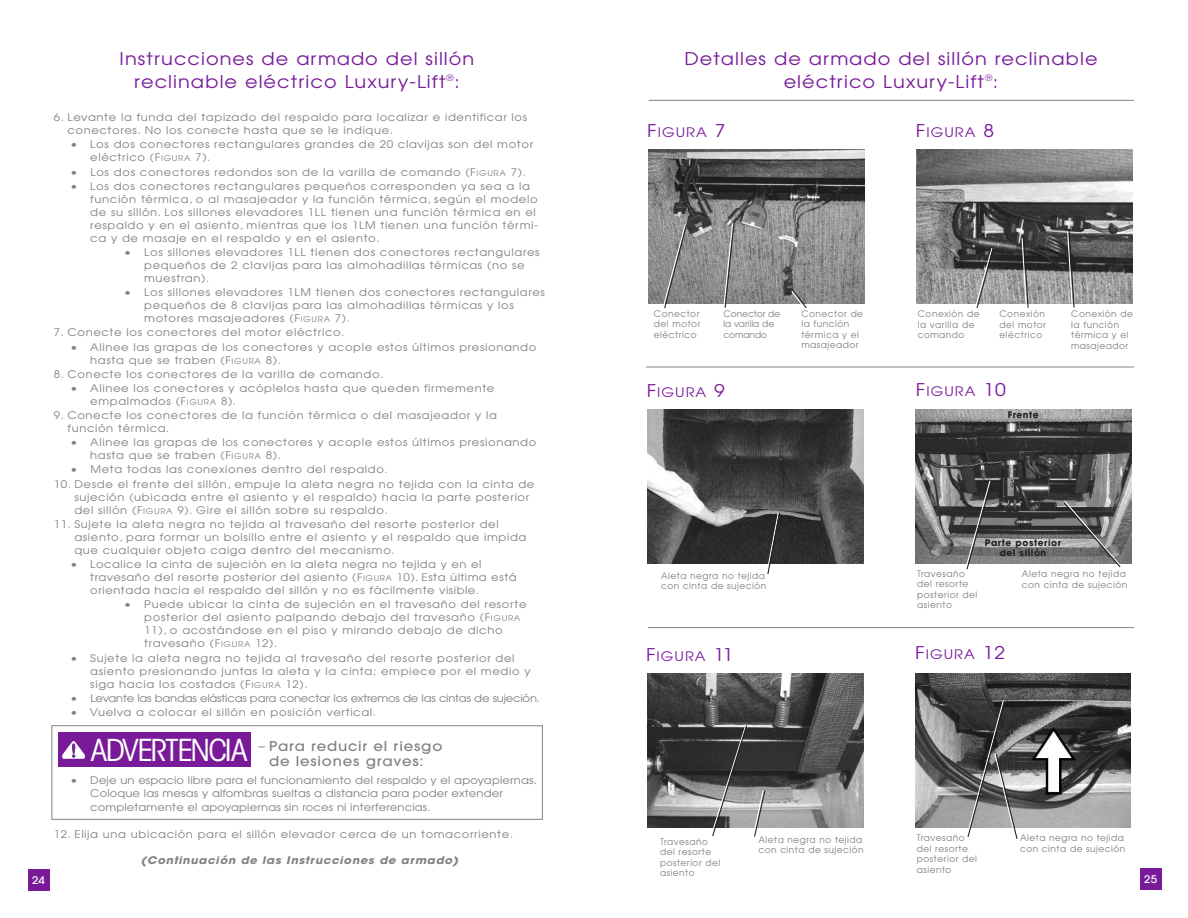
<style>
.page{position:relative;width:1188px;height:918px;background:#fff}
.page>*{position:absolute;margin:0;border:0;box-sizing:border-box;transform-origin:0 0}
.t1{font:30px "ITC Avant Garde MM.325.wt.450.wd";letter-spacing:-.05em;color:#fff;scale:1.1 1}
.t2{font:17.55px/22.5px "Avant Garde";letter-spacing:.055em;color:#791b99;text-align:center;scale:1.1 1}
.t3{font:500 13.5px/15px "Avant Garde";letter-spacing:.055em;color:#808285;scale:1.1 1}
.t4{font:13.2px "Avant Garde";letter-spacing:.075em;color:#791b99;scale:1.1 1}
.t5{font:10.5px/13px "Avant Garde";letter-spacing:.055em;color:#808285;scale:1.1 1}
.t6{font:10.5px/13.5px "Avant Garde";letter-spacing:.01em;color:#808285;scale:1.1 1}
.t7{font:10.5px "Avant Garde";letter-spacing:-.015em;color:#808285;scale:1.1 1}
.t8{font:italic 700 10.5px "Avant Garde";letter-spacing:.06em;color:#808285;scale:1.1 1}
.t9{font:500 10.5px "Avant Garde";color:#fff;scale:1.1 1}
.t10{font:9px/10.5px "Avant Garde";letter-spacing:.055em;color:#808285}
.t11{font:700 9px/10.5px "Avant Garde";letter-spacing:.06em;color:#231f20;text-align:center}
.t12{font:9px/10.5px "Avant Garde";color:#808285}
.s1{font-size:17.55px}
.s2{font-size:7.8px}
.s3{font-weight:400}
</style>
<div class="page">
<div style="left:51px;top:725px;width:492px;height:95px;border:1px solid #808285"></div>
<div style="left:1140px;top:868px;width:22px;height:22px;background:#791b99"></div>
<div style="left:28px;top:869px;width:22px;height:22px;background:#791b99"></div>
<hr style="left:646px;top:367px;width:488px;height:1px;background:#808285">
<hr style="left:648px;top:627px;width:486px;height:1px;background:#808285">
<hr style="left:649px;top:100px;width:485px;height:1px;background:#808285">
<img style="left:648px;top:149px;width:216px;height:154px">
<img style="left:917px;top:150px;width:215px;height:154px">
<svg style="left:974px;top:247px;width:20px;height:62px"></svg>
<svg style="left:1021px;top:235px;width:8px;height:73px"></svg>
<svg style="left:1067px;top:229px;width:8px;height:79px"></svg>
<svg style="left:662px;top:223px;width:26px;height:86px;background:#929292"></svg>
<img style="left:648px;top:409px;width:216px;height:154px">
<img style="left:916px;top:410px;width:216px;height:154px">
<svg style="left:1063px;top:500px;width:59px;height:68px;background:#7d7d7d"></svg>
<svg style="left:964px;top:480px;width:29px;height:90px;background:#6a6a6a"></svg>
<svg style="left:766px;top:452px;width:79px;height:122px;background:#505050"></svg>
<img style="left:648px;top:673px;width:215px;height:154px">
<img style="left:915px;top:674px;width:216px;height:153px">
<svg style="left:965px;top:700px;width:53px;height:139px;background:#6f6f6f"></svg>
<svg style="left:710px;top:716px;width:134px;height:121px;background:#727272"></svg>
<svg style="left:722px;top:222px;width:13px;height:86px"></svg>
<svg style="left:766px;top:263px;width:74px;height:45px;background:#909090"></svg>
<div style="left:58px;top:733px;width:193px;height:34px;background:#791b99"></div>
<svg style="left:62px;top:741px;width:23px;height:18px"></svg>
<h2 class="t2" style="left:120px;top:48px;width:324px">Instrucciones de armado del sillón reclinable eléctrico Luxury-Lift<sup>®</sup>:</h2>
<h2 class="t2" style="left:684px;top:48px;width:377px">Detalles de armado del sillón reclinable eléctrico Luxury-Lift<sup>®</sup>:</h2>
<p class="t4" style="left:916px;top:125px;width:73px"><span class="s1">F</span>IGURA <span class="s1">8</span></p>
<p class="t5" style="left:67px;top:111px;width:420px;text-indent:-14px">6. Levante la funda del tapizado del respaldo para localizar e identificar los conectores. No los conecte hasta que se le indique.</p>
<p class="t5" style="left:90px;top:138px;width:404px;text-indent:-20px">• Los dos conectores rectangulares grandes de 20 clavijas son del motor eléctrico (F<span class="s2">IGURA</span> 7).</p>
<p class="t5" style="left:70px;top:165px;width:416px">• Los dos conectores redondos son de la varilla de comando (F<span class="s2">IGURA</span> 7).</p>
<p class="t5" style="left:90px;top:179px;width:408px;text-indent:-20px">• Los dos conectores rectangulares pequeños corresponden ya sea a la función térmica, o al masajeador y la función térmica, según el modelo de su sillón. Los sillones elevadores 1LL tienen una función térmica en el respaldo y en el asiento, mientras que los 1LM tienen una función térmi&shy;ca y de masaje en el respaldo y en el asiento.</p>
<p class="t5" style="left:144px;top:246px;width:361px;text-indent:-20px">• Los sillones elevadores 1LL tienen dos conectores rectangulares pequeños de 2 clavijas para las almohadillas térmicas (no se muestran).</p>
<p class="t5" style="left:144px;top:286px;width:366px;text-indent:-20px">• Los sillones elevadores 1LM tienen dos conectores rectangulares pequeños de 8 clavijas para las almohadillas térmicas y los motores masajeadores (F<span class="s2">IGURA</span> 7).</p>
<p class="t5" style="left:54px;top:326px;width:266px">7. Conecte los conectores del motor eléctrico.</p>
<p class="t5" style="left:90px;top:340px;width:407px;text-indent:-20px">• Alinee las grapas de los conectores y acople estos últimos presionando hasta que se traben (F<span class="s2">IGURA</span> 8).</p>
<p class="t5" style="left:54px;top:368px;width:301px">8. Conecte los conectores de la varilla de comando.</p>
<p class="t5" style="left:90px;top:382px;width:369px;text-indent:-20px">• Alinee los conectores y acóplelos hasta que queden firmemente empalmados (F<span class="s2">IGURA</span> 8).</p>
<p class="t5" style="left:67px;top:409px;width:392px;text-indent:-14px">9. Conecte los conectores de la función térmica o del masajeador y la función térmica.</p>
<p class="t5" style="left:90px;top:436px;width:407px;text-indent:-20px">• Alinee las grapas de los conectores y acople estos últimos presionando hasta que se traben (F<span class="s2">IGURA</span> 8).</p>
<p class="t5" style="left:70px;top:463px;width:290px">• Meta todas las conexiones dentro del respaldo.</p>
<p class="t5" style="left:74px;top:477px;width:420px;text-indent:-21px">10. Desde el frente del sillón, empuje la aleta negra no tejida con la cinta de sujeción (ubicada entre el asiento y el respaldo) hacia la parte posterior del sillón (F<span class="s2">IGURA</span> 9). Gire el sillón sobre su respaldo.</p>
<p class="t5" style="left:74px;top:518px;width:413px;text-indent:-21px">11. Sujete la aleta negra no tejida al travesaño del resorte posterior del asiento, para formar un bolsillo entre el asiento y el respaldo que impida que cualquier objeto caiga dentro del mecanismo.</p>
<p class="t5" style="left:90px;top:558px;width:389px;text-indent:-20px">• Localice la cinta de sujeción en la aleta negra no tejida y en el travesaño del resorte posterior del asiento (F<span class="s2">IGURA</span> 10). Esta última está orientada hacia el respaldo del sillón y no es fácilmente visible.</p>
<p class="t5" style="left:144px;top:598px;width:349px;text-indent:-20px">• Puede ubicar la cinta de sujeción en el travesaño del resorte posterior del asiento palpando debajo del travesaño (F<span class="s2">IGURA </span>11), o acostándose en el piso y mirando debajo de dicho travesaño (F<span class="s2">IGURA</span> 12).</p>
<p class="t5" style="left:90px;top:651px;width:402px;text-indent:-20px">• Sujete la aleta negra no tejida al travesaño del resorte posterior del asiento presionando juntas la aleta y la cinta; empiece por el medio y siga hacia los costados (F<span class="s2">IGURA</span> 12).</p>
<p class="t7" style="left:70px;top:692px;width:429px">• Levante las bandas elásticas para conectar los extremos de las cintas de sujeción.</p>
<p class="t5" style="left:70px;top:706px;width:279px">• Vuelva a colocar el sillón en posición vertical.</p>
<p class="t3" style="left:269px;top:740px;width:159px;text-indent:-11px"><span class="s3">–</span> Para reducir el riesgo de lesiones graves:</p>
<p class="t6" style="left:90px;top:773px;width:408px;text-indent:-20px">• Deje un espacio libre para el funcionamiento del respaldo y el apoyapiernas.<br>Coloque las mesas y alfombras sueltas a distancia para poder extender completamente el apoyapiernas sin roces ni interferencias.</p>
<p class="t5" style="left:54px;top:828px;width:419px">12. Elija una ubicación para el sillón elevador cerca de un tomacorriente.</p>
<p class="t8" style="left:141px;top:857px;width:290px">(Continuación de las Instrucciones de armado)</p>
<p class="t4" style="left:647px;top:125px;width:73px"><span class="s1">F</span>IGURA <span class="s1">7</span></p>
<p class="t10" style="left:918px;top:309px;width:63px">Conexión de la varilla de comando</p>
<p class="t10" style="left:1000px;top:309px;width:48px;text-align:justify">Conexión del motor eléctrico</p>
<p class="t10" style="left:1071px;top:309px;width:63px">Conexión de la función térmica y el masajeador</p>
<p class="t10" style="left:654px;top:309px;width:48px;text-align:justify">Conector del motor eléctrico</p>
<p class="t12" style="left:723px;top:309px;width:58px">Conector de la varilla de comando</p>
<p class="t10" style="left:801px;top:309px;width:63px">Conector de la función térmica y el masajeador</p>
<p class="t4" style="left:647px;top:385px;width:73px"><span class="s1">F</span>IGURA <span class="s1">9</span></p>
<p class="t4" style="left:916px;top:383px;width:83px"><span class="s1">F</span>IGURA <span class="s1">10</span></p>
<p class="t11" style="left:1008px;top:411px;width:33px">Frente</p>
<p class="t11" style="left:985px;top:539px;width:78px">Parte posterior del sillón</p>
<p class="t10" style="left:917px;top:568px;width:62px">Travesaño del resorte posterior del asiento</p>
<p class="t10" style="left:661px;top:570px;width:107px">Aleta negra no tejida con cinta de sujeción</p>
<p class="t10" style="left:1022px;top:569px;width:107px">Aleta negra no tejida con cinta de sujeción</p>
<p class="t4" style="left:646px;top:648px;width:80px"><span class="s1">F</span>IGURA <span class="s1">11</span></p>
<p class="t4" style="left:915px;top:647px;width:83px"><span class="s1">F</span>IGURA <span class="s1">12</span></p>
<h1 class="t1" style="left:91px;top:739px;width:144px">ADVERTENCIA</h1>
<p class="t10" style="left:660px;top:836px;width:62px">Travesaño del resorte posterior del asiento</p>
<p class="t10" style="left:758px;top:834px;width:107px">Aleta negra no tejida con cinta de sujeción</p>
<p class="t10" style="left:917px;top:833px;width:62px">Travesaño del resorte posterior del asiento</p>
<p class="t10" style="left:1020px;top:833px;width:107px">Aleta negra no tejida con cinta de sujeción</p>
<p class="t9" style="left:32px;top:876px;width:13px">24</p>
<p class="t9" style="left:1144px;top:875px;width:13px">25</p>
</div>
